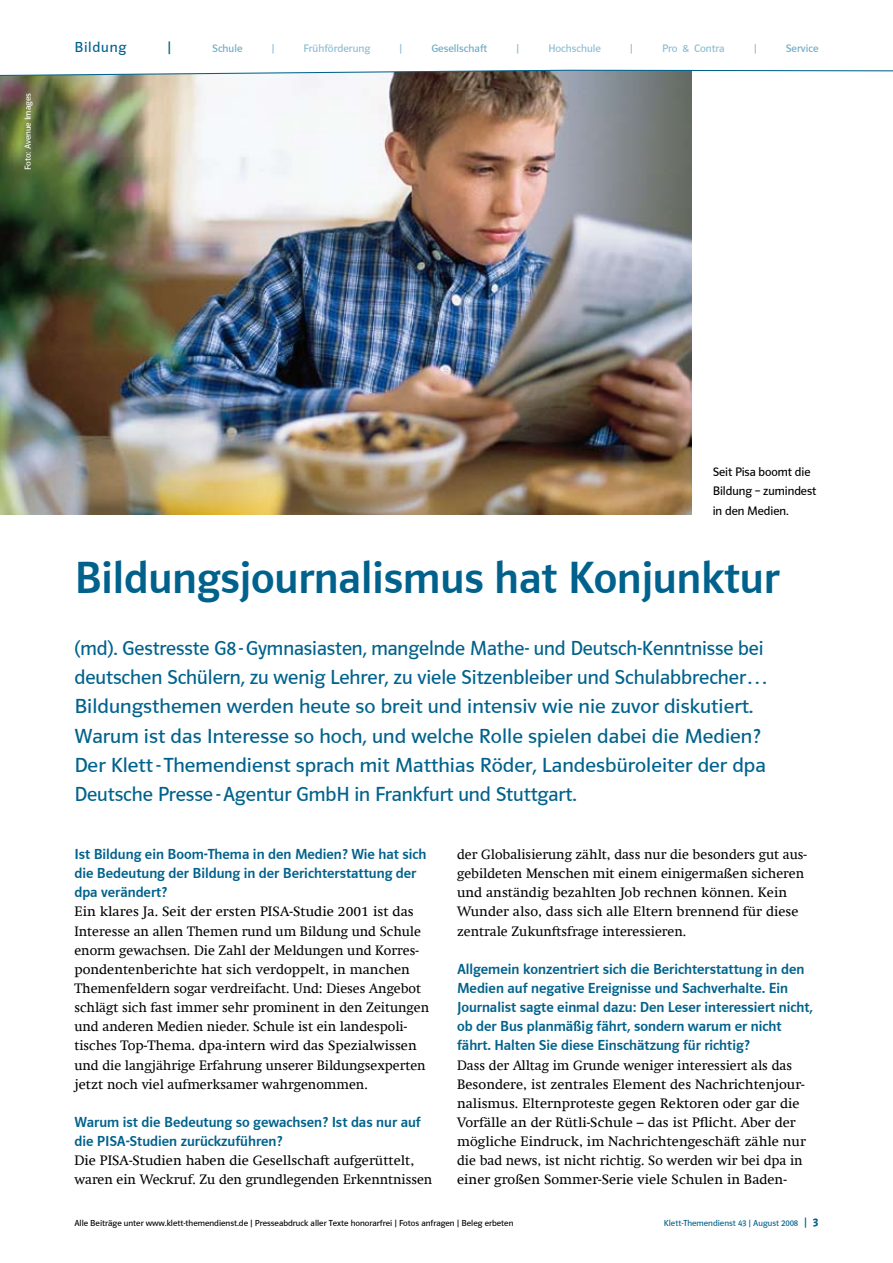
<style>
.page{position:relative;width:893px;height:1263px;background:#fff}
.page>*{position:absolute;margin:0;border:0;box-sizing:border-box;transform-origin:0 0}
.t1{font:46.5px "Polo 22 K Krftg";color:#00628c}
.t2{font:21px/29.2px "Polo 22 K Buch";letter-spacing:.005em;color:#00628c}
.t3{font:15px/19.2px "Polo 22 K Krftg";color:#00628c}
.t4{font:15px "Polo 22 K Buch";letter-spacing:.05em;color:#00628c}
.t5{font:13.5px/19.2px "Klett Swift";color:#000}
.t6{font:13.5px/19.2px "Klett Swift";color:#000;scale:1.04 1}
.t7{font:12.75px/19.2px "Polo 22 K Buch";letter-spacing:-.005em;color:#000}
.t8{font:11.25px "Polo 22 K Buch";color:#8abbd1}
.t9{font:11.25px "Polo 22 K Buch";color:#6aaac5}
.t10{font:9px "Polo 22 K Buch";color:#000}
.t11{font:9px "Polo 22 K Buch";color:#00628c}
.t12{font:9px "Polo 22 K Buch";color:#fff}
.s1{font-size:12px}
.s2{font-family:"Polo 22 K Hfett";font-size:12px}
</style>
<div class="page">
<img style="left:0;top:77px;width:691px;height:437px">
<svg style="left:0;top:70px;width:893px;height:7px"></svg>
<p class="t12" style="left:23px;top:170px;width:79px;rotate:-90deg">Foto: Avenue Images</p>
<p class="t4" style="left:74px;top:39px;width:53px">Bildung</p>
<p class="t4" style="left:167px;top:39px;width:6px">|</p>
<p class="t9" style="left:212px;top:42px;width:32px">Schule</p>
<p class="t8" style="left:271px;top:42px;width:5px">|</p>
<p class="t8" style="left:304px;top:42px;width:68px">Frühförderung</p>
<p class="t8" style="left:399px;top:42px;width:5px">|</p>
<p class="t9" style="left:431px;top:42px;width:57px">Gesellschaft</p>
<p class="t8" style="left:516px;top:42px;width:5px">|</p>
<p class="t8" style="left:548px;top:42px;width:54px">Hochschule</p>
<p class="t8" style="left:630px;top:42px;width:5px">|</p>
<p class="t8" style="left:662px;top:42px;width:64px">Pro &amp; Contra</p>
<p class="t8" style="left:754px;top:42px;width:5px">|</p>
<p class="t9" style="left:786px;top:42px;width:34px">Service</p>
<p class="t7" style="left:713px;top:462px;width:105px">Seit Pisa boomt die<br>Bildung – zumindest in den Medien.</p>
<h1 class="t1" style="left:74px;top:553px;width:707px">Bildungsjournalismus hat Konjunktur</h1>
<p class="t2" style="left:74px;top:633px;width:695px">(md). Gestresste G8 -Gymnasiasten, mangelnde Mathe- und Deutsch-Kenntnisse bei deutschen Schülern, zu wenig Lehrer, zu viele Sitzenbleiber und Schulabbrecher… Bildungsthemen werden heute so breit und intensiv wie nie zuvor diskutiert.<br>Warum ist das Interesse so hoch, und welche Rolle spielen dabei die Medien?<br>Der Klett- Themendienst sprach mit Matthias Röder, Landesbüroleiter der dpa Deutsche Presse-Agentur GmbH in Frankfurt und Stuttgart.</p>
<p class="t3" style="left:74px;top:845px;width:354px">Ist Bildung ein Boom-Thema in den Medien? Wie hat sich die Bedeutung der Bildung in der Berichterstattung der dpa verändert?</p>
<p class="t6" style="left:74px;top:902px;width:343px">Ein klares Ja. Seit der ersten PISA-Studie 2001 ist das Interesse an allen Themen rund um Bildung und Schule enorm gewachsen. Die Zahl der Meldungen und Korres&shy;pondentenberichte hat sich verdoppelt, in manchen Themenfeldern sogar verdreifacht. Und: Dieses Angebot schlägt sich fast immer sehr prominent in den Zeitungen und anderen Medien nieder. Schule ist ein landespoli&shy;tisches Top-Thema. dpa-intern wird das Spezialwissen und die langjährige Erfahrung unserer Bildungsexperten jetzt noch viel aufmerksamer wahrgenommen.</p>
<p class="t3" style="left:74px;top:1112px;width:348px">Warum ist die Bedeutung so gewachsen? Ist das nur auf die PISA-Studien zurückzuführen?</p>
<p class="t5" style="left:74px;top:1151px;width:359px">Die PISA-Studien haben die Gesellschaft aufgerüttelt, waren ein Weckruf. Zu den grundlegenden Erkenntnissen</p>
<p class="t5" style="left:457px;top:845px;width:351px">der Globalisierung zählt, dass nur die besonders gut aus&shy;gebildeten Menschen mit einem einigermaßen sicheren und anständig bezahlten Job rechnen können. Kein Wunder also, dass sich alle Eltern brennend für diese zentrale Zukunftsfrage interessieren.</p>
<p class="t3" style="left:457px;top:959px;width:357px">Allgemein konzentriert sich die Berichterstattung in den Medien auf negative Ereignisse und Sachverhalte. Ein Journalist sagte einmal dazu: Den Leser interessiert nicht, ob der Bus planmäßig fährt, sondern warum er nicht fährt. Halten Sie diese Einschätzung für richtig?</p>
<p class="t5" style="left:457px;top:1055px;width:350px">Dass der Alltag im Grunde weniger interessiert als das Besondere, ist zentrales Element des Nachrichtenjour&shy;nalismus. Elternproteste gegen Rektoren oder gar die Vorfälle an der Rütli-Schule – das ist Pflicht. Aber der mögliche Eindruck, im Nachrichtengeschäft zähle nur die bad news, ist nicht richtig. So werden wir bei dpa in einer großen Sommer-Serie viele Schulen in Baden-</p>
<p class="t10" style="left:74px;top:1218px;width:441px">Alle Beiträge unter www.klett-themendienst.de | Presseabdruck aller Texte honorarfrei | Fotos anfragen | Beleg erbeten</p>
<p class="t11" style="left:664px;top:1218px;width:156px">Klett-Themendienst 43 | August 2008 <span class="s1">|</span> <span class="s2">3</span></p>
</div>
